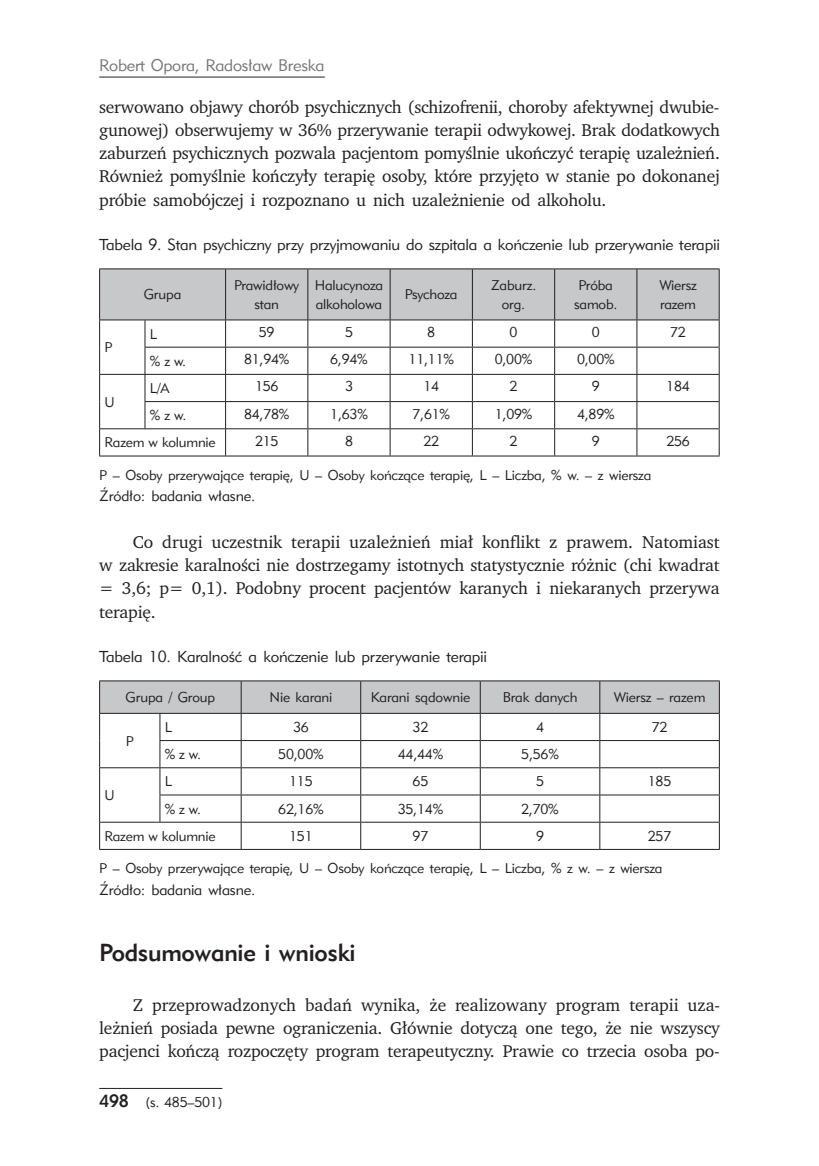
<style>
.page{position:relative;width:819px;height:1166px;background:#fff}
.page>*{position:absolute;margin:0;border:0;box-sizing:border-box;transform-origin:0 0}
.t1{font:24.5px "Geometric 415 Md EU";letter-spacing:-.015em;color:#231f20}
.t2{font:17.5px/23.3px "Charter ITCPL";letter-spacing:-.01em;color:#231f20;text-align:justify}
.t3{font:16.62px "Geometric 415 Lt EU";letter-spacing:-.015em;color:#757679}
.t4{font:15.75px "Geometric 415 Lt EU";letter-spacing:-.015em;color:#231f20}
.t5{font:14.88px "Geometric 415 Lt EU";letter-spacing:-.015em;color:#231f20}
.t6{font:14px/18.6px "Geometric 415 Lt EU";letter-spacing:-.015em;color:#231f20;text-align:center}
.s1{font-family:"Geometric 415 Md EU";font-size:17.5px}
</style>
<div class="page">
<hr style="left:99px;top:77px;width:226px;height:1px;background:#231f20">
<hr style="left:99px;top:1088px;width:123px;height:1px;background:#231f20">
<svg style="left:99px;top:269px;width:620px;height:187px"></svg>
<hr style="left:99px;top:456px;width:46px;height:1px;background:#231f20">
<hr style="left:145px;top:456px;width:81px;height:1px;background:#231f20">
<hr style="left:99px;top:268px;width:46px;height:1px;background:#231f20">
<hr style="left:99px;top:269px;width:1px;height:51px;background:#231f20">
<hr style="left:145px;top:268px;width:80px;height:1px;background:#231f20">
<hr style="left:225px;top:268px;width:83px;height:1px;background:#231f20">
<hr style="left:308px;top:268px;width:82px;height:1px;background:#231f20">
<hr style="left:390px;top:268px;width:82px;height:1px;background:#231f20">
<hr style="left:472px;top:268px;width:82px;height:1px;background:#231f20">
<hr style="left:554px;top:268px;width:83px;height:1px;background:#231f20">
<hr style="left:637px;top:268px;width:82px;height:1px;background:#231f20">
<hr style="left:718px;top:269px;width:1px;height:51px;background:#231f20">
<hr style="left:99px;top:320px;width:46px;height:1px;background:#231f20">
<hr style="left:145px;top:320px;width:80px;height:1px;background:#231f20">
<hr style="left:225px;top:320px;width:83px;height:1px;background:#231f20">
<hr style="left:308px;top:320px;width:82px;height:1px;background:#231f20">
<hr style="left:390px;top:320px;width:82px;height:1px;background:#231f20">
<hr style="left:472px;top:320px;width:82px;height:1px;background:#231f20">
<hr style="left:554px;top:320px;width:83px;height:1px;background:#231f20">
<hr style="left:637px;top:320px;width:82px;height:1px;background:#231f20">
<svg style="left:99px;top:681px;width:621px;height:168px"></svg>
<hr style="left:99px;top:849px;width:61px;height:1px;background:#231f20">
<hr style="left:160px;top:849px;width:81px;height:1px;background:#231f20">
<hr style="left:241px;top:849px;width:120px;height:1px;background:#231f20">
<hr style="left:361px;top:849px;width:119px;height:1px;background:#231f20">
<hr style="left:480px;top:849px;width:119px;height:1px;background:#231f20">
<hr style="left:599px;top:849px;width:120px;height:1px;background:#231f20">
<hr style="left:99px;top:680px;width:61px;height:1px;background:#231f20">
<hr style="left:99px;top:681px;width:1px;height:32px;background:#231f20">
<hr style="left:160px;top:680px;width:81px;height:1px;background:#231f20">
<hr style="left:241px;top:680px;width:120px;height:1px;background:#231f20">
<hr style="left:361px;top:680px;width:119px;height:1px;background:#231f20">
<hr style="left:480px;top:680px;width:119px;height:1px;background:#231f20">
<hr style="left:599px;top:680px;width:120px;height:1px;background:#231f20">
<hr style="left:719px;top:681px;width:1px;height:32px;background:#231f20">
<hr style="left:99px;top:713px;width:61px;height:1px;background:#231f20">
<hr style="left:160px;top:713px;width:81px;height:1px;background:#231f20">
<hr style="left:241px;top:713px;width:120px;height:1px;background:#231f20">
<hr style="left:361px;top:713px;width:119px;height:1px;background:#231f20">
<hr style="left:480px;top:713px;width:119px;height:1px;background:#231f20">
<hr style="left:599px;top:713px;width:120px;height:1px;background:#231f20">
<p class="t3" style="left:99px;top:55px;width:227px">Robert Opora, Radosław Breska</p>
<p class="t2" style="left:99px;top:95px;width:622px">serwowano objawy chorób psychicznych (schizofrenii, choroby afektywnej dwubie&shy;gunowej) obserwujemy w 36% przerywanie terapii odwykowej. Brak dodatkowych zaburzeń psychicznych pozwala pacjentom pomyślnie ukończyć terapię uzależnień.<br>Również pomyślnie kończyły terapię osoby, które przyjęto w stanie po dokonanej próbie samobójczej i rozpoznano u nich uzależnienie od alkoholu.</p>
<p class="t4" style="left:99px;top:235px;width:622px">Tabela 9. Stan psychiczny przy przyjmowaniu do szpitala a kończenie lub przerywanie terapii</p>
<p class="t6" style="left:144px;top:285px;width:39px">Grupa</p>
<p class="t6" style="left:234px;top:276px;width:66px">Prawidłowy stan</p>
<p class="t6" style="left:315px;top:276px;width:70px;text-align:left">Halucynoza alkoholowa</p>
<p class="t6" style="left:405px;top:285px;width:54px">Psychoza</p>
<p class="t6" style="left:490px;top:276px;width:47px">Zaburz. org.</p>
<p class="t6" style="left:574px;top:276px;width:45px">Próba samob.</p>
<p class="t6" style="left:659px;top:276px;width:39px;text-align:left">Wiersz razem</p>
<p class="t6" style="left:104px;top:338px;width:10px">P</p>
<p class="t6" style="left:150px;top:325px;width:9px">L</p>
<p class="t6" style="left:259px;top:323px;width:17px">59</p>
<p class="t6" style="left:345px;top:323px;width:9px">5</p>
<p class="t6" style="left:427px;top:323px;width:9px">8</p>
<p class="t6" style="left:509px;top:323px;width:9px">0</p>
<p class="t6" style="left:591px;top:323px;width:9px">0</p>
<p class="t6" style="left:670px;top:323px;width:17px">72</p>
<p class="t6" style="left:150px;top:352px;width:38px">% z w.</p>
<p class="t6" style="left:244px;top:350px;width:47px">81,94%</p>
<p class="t6" style="left:330px;top:350px;width:39px">6,94%</p>
<p class="t6" style="left:408px;top:350px;width:47px">11,11%</p>
<p class="t6" style="left:494px;top:350px;width:39px">0,00%</p>
<p class="t6" style="left:577px;top:350px;width:39px">0,00%</p>
<p class="t6" style="left:150px;top:379px;width:21px">L/A</p>
<p class="t6" style="left:255px;top:377px;width:25px">156</p>
<p class="t6" style="left:345px;top:377px;width:9px">3</p>
<p class="t6" style="left:423px;top:377px;width:17px">14</p>
<p class="t6" style="left:509px;top:377px;width:9px">2</p>
<p class="t6" style="left:591px;top:377px;width:9px">9</p>
<p class="t6" style="left:666px;top:377px;width:25px">184</p>
<p class="t6" style="left:150px;top:406px;width:38px">% z w.</p>
<p class="t6" style="left:244px;top:405px;width:47px">84,78%</p>
<p class="t6" style="left:330px;top:405px;width:39px">1,63%</p>
<p class="t6" style="left:412px;top:405px;width:39px">7,61%</p>
<p class="t6" style="left:494px;top:405px;width:39px">1,09%</p>
<p class="t6" style="left:577px;top:405px;width:39px">4,89%</p>
<p class="t6" style="left:104px;top:433px;width:113px">Razem w kolumnie</p>
<p class="t6" style="left:255px;top:432px;width:25px">215</p>
<p class="t6" style="left:345px;top:432px;width:9px">8</p>
<p class="t6" style="left:423px;top:432px;width:17px">22</p>
<p class="t6" style="left:509px;top:432px;width:9px">2</p>
<p class="t6" style="left:592px;top:432px;width:9px">9</p>
<p class="t6" style="left:666px;top:432px;width:25px">256</p>
<p class="t6" style="left:99px;top:466px;width:553px">P – Osoby przerywające terapię, U – Osoby kończące terapię, L – Liczba, % w. – z wiersza</p>
<p class="t5" style="left:99px;top:487px;width:157px">Źródło: badania własne.</p>
<p class="t2" style="left:99px;top:530px;width:621px;text-indent:34px">Co drugi uczestnik terapii uzależnień miał konflikt z prawem. Natomiast w zakresie karalności nie dostrzegamy istotnych statystycznie różnic (chi kwadrat = 3,6; p= 0,1). Podobny procent pacjentów karanych i niekaranych przerywa terapię.</p>
<p class="t4" style="left:99px;top:647px;width:389px">Tabela 10. Karalność a kończenie lub przerywanie terapii</p>
<p class="t6" style="left:126px;top:688px;width:91px">Grupa / Group</p>
<p class="t6" style="left:269px;top:688px;width:64px">Nie karani</p>
<p class="t6" style="left:371px;top:688px;width:101px">Karani sądownie</p>
<p class="t6" style="left:502px;top:688px;width:76px">Brak danych</p>
<p class="t6" style="left:613px;top:688px;width:93px">Wiersz – razem</p>
<p class="t6" style="left:126px;top:731px;width:10px">P</p>
<p class="t6" style="left:104px;top:393px;width:12px">U</p>
<p class="t6" style="left:165px;top:718px;width:9px">L</p>
<p class="t6" style="left:293px;top:718px;width:17px">36</p>
<p class="t6" style="left:412px;top:718px;width:17px">32</p>
<p class="t6" style="left:536px;top:718px;width:9px">4</p>
<p class="t6" style="left:651px;top:718px;width:17px">72</p>
<p class="t6" style="left:165px;top:745px;width:38px">% z w.</p>
<p class="t6" style="left:278px;top:745px;width:47px">50,00%</p>
<p class="t6" style="left:398px;top:745px;width:47px">44,44%</p>
<p class="t6" style="left:521px;top:745px;width:39px">5,56%</p>
<p class="t6" style="left:165px;top:772px;width:9px">L</p>
<p class="t6" style="left:289px;top:772px;width:25px">115</p>
<p class="t6" style="left:412px;top:772px;width:17px">65</p>
<p class="t6" style="left:536px;top:772px;width:9px">5</p>
<p class="t6" style="left:647px;top:772px;width:25px">185</p>
<p class="t6" style="left:165px;top:799px;width:38px">% z w.</p>
<p class="t6" style="left:278px;top:799px;width:47px">62,16%</p>
<p class="t6" style="left:398px;top:799px;width:47px">35,14%</p>
<p class="t6" style="left:521px;top:799px;width:39px">2,70%</p>
<p class="t6" style="left:104px;top:827px;width:113px">Razem w kolumnie</p>
<p class="t6" style="left:289px;top:827px;width:25px">151</p>
<p class="t6" style="left:412px;top:827px;width:17px">97</p>
<p class="t6" style="left:536px;top:827px;width:9px">9</p>
<p class="t6" style="left:647px;top:827px;width:25px">257</p>
<p class="t6" style="left:99px;top:859px;width:565px">P – Osoby przerywające terapię, U – Osoby kończące terapię, L – Liczba, % z w. – z wiersza</p>
<p class="t5" style="left:99px;top:880px;width:157px">Źródło: badania własne.</p>
<p class="t6" style="left:104px;top:786px;width:12px">U</p>
<h1 class="t1" style="left:99px;top:937px;width:258px">Podsumowanie i wnioski</h1>
<p class="t2" style="left:99px;top:992px;width:622px;text-indent:34px">Z przeprowadzonych badań wynika, że realizowany program terapii uza&shy;leżnień posiada pewne ograniczenia. Głównie dotyczą one tego, że nie wszyscy pacjenci kończą rozpoczęty program terapeutyczny. Prawie co trzecia osoba po-</p>
<p class="t6" style="left:99px;top:1093px;width:124px"><span class="s1">498</span> (s. 485–501)</p>
</div>
